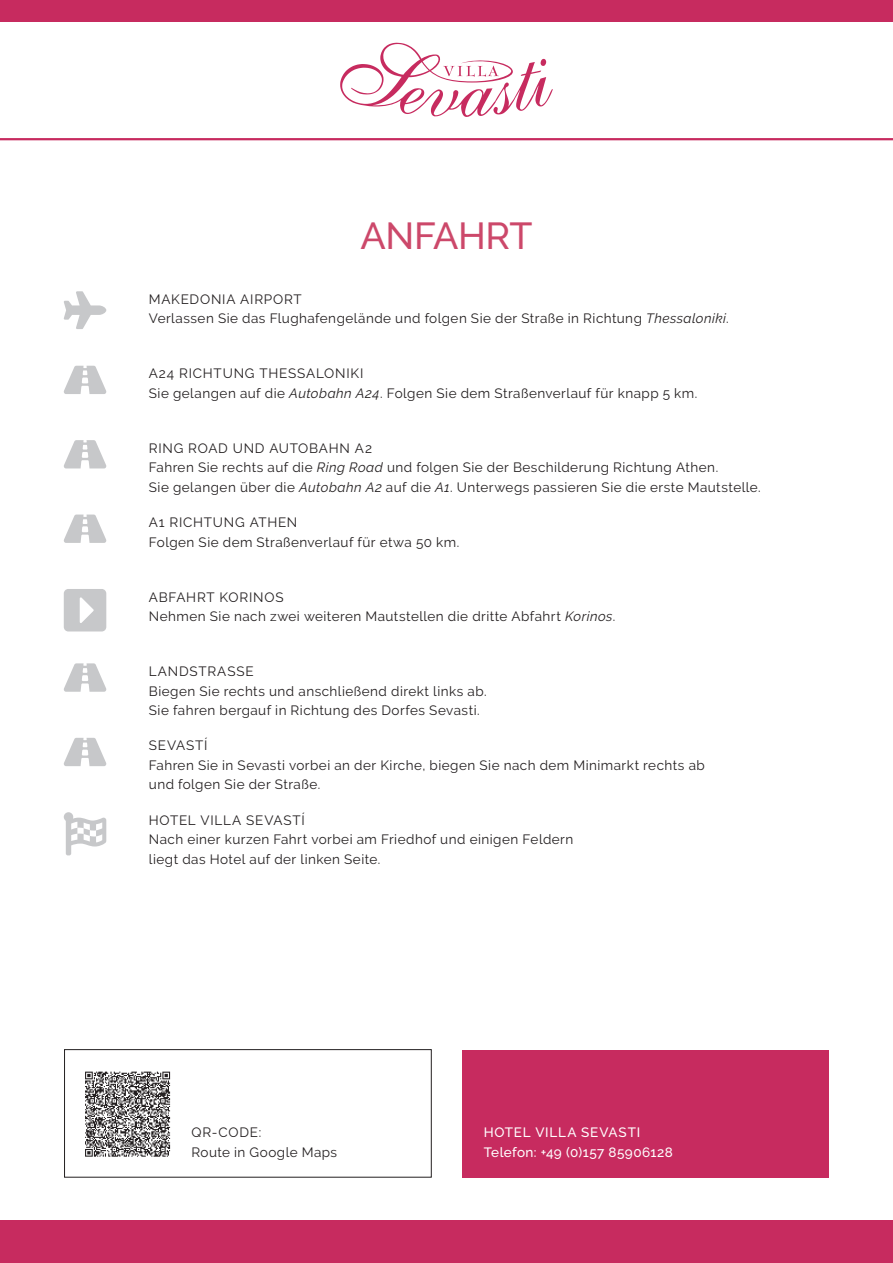
<style>
.page{position:relative;width:893px;height:1263px;background:#fff}
.page>*{position:absolute;margin:0;border:0;box-sizing:border-box;transform-origin:0 0}
.t1{font:500 37.5px "Raleway";letter-spacing:-.01em;color:#cc486a}
.t2{font:13.5px/19.5px "Raleway";letter-spacing:.035em;color:#231f20}
.t3{font:500 13.5px/19.5px "Raleway";letter-spacing:.04em;color:#fff}
.s1{font-style:italic}
</style>
<div class="page">
<div style="left:0;top:1220px;width:893px;height:43px;background:#c72b5f"></div>
<div style="left:0;top:0;width:893px;height:21px;background:#c72b5f"></div>
<hr style="left:0;top:138px;width:893px;height:2px;background:#c72b5f">
<svg style="left:340px;top:43px;width:213px;height:74px"></svg>
<svg style="left:64px;top:589px;width:42px;height:42px"></svg>
<svg style="left:64px;top:812px;width:42px;height:43px"></svg>
<svg style="left:64px;top:291px;width:42px;height:38px"></svg>
<svg style="left:64px;top:366px;width:43px;height:28px"></svg>
<svg style="left:64px;top:440px;width:43px;height:28px"></svg>
<svg style="left:64px;top:514px;width:43px;height:29px"></svg>
<svg style="left:64px;top:663px;width:43px;height:29px"></svg>
<svg style="left:64px;top:738px;width:43px;height:28px"></svg>
<div style="left:64px;top:1049px;width:368px;height:128px;border:1px solid #231f20"></div>
<div style="left:462px;top:1050px;width:367px;height:128px;background:#c72b5f"></div>
<svg style="left:85px;top:1071px;width:85px;height:86px"></svg>
<h1 class="t1" style="left:361px;top:214px;width:173px">ANFAHRT</h1>
<p class="t2" style="left:149px;top:289px;width:581px">MAKEDONIA AIRPORT<br>Verlassen Sie das Flughafengelände und folgen Sie der Straße in Richtung <span class="s1">Thessaloniki</span>.</p>
<p class="t2" style="left:149px;top:364px;width:550px">A24 RICHTUNG THESSALONIKI<br>Sie gelangen auf die <span class="s1">Autobahn A24</span>. Folgen Sie dem Straßenverlauf für knapp 5 km.</p>
<p class="t2" style="left:149px;top:438px;width:613px">RING ROAD UND AUTOBAHN A2<br>Fahren Sie rechts auf die <span class="s1">Ring Road</span> und folgen Sie der Beschilderung Richtung Athen.<br>Sie gelangen über die <span class="s1">Autobahn A2</span> auf die <span class="s1">A1</span>. Unterwegs passieren Sie die erste Mautstelle.</p>
<p class="t2" style="left:149px;top:513px;width:312px">A1 RICHTUNG ATHEN<br>Folgen Sie dem Straßenverlauf für etwa 50 km.</p>
<p class="t2" style="left:149px;top:587px;width:468px">ABFAHRT KORINOS<br>Nehmen Sie nach zwei weiteren Mautstellen die dritte Abfahrt <span class="s1">Korinos</span>.</p>
<p class="t2" style="left:149px;top:661px;width:339px">LANDSTRASSE<br>Biegen Sie rechts und anschließend direkt links ab.<br>Sie fahren bergauf in Richtung des Dorfes Sevasti.</p>
<p class="t2" style="left:149px;top:736px;width:557px">SEVASTÍ<br>Fahren Sie in Sevasti vorbei an der Kirche, biegen Sie nach dem Minimarkt rechts ab und folgen Sie der Straße.</p>
<p class="t2" style="left:149px;top:810px;width:426px">HOTEL VILLA SEVASTÍ<br>Nach einer kurzen Fahrt vorbei am Friedhof und einigen Feldern liegt das Hotel auf der linken Seite.</p>
<p class="t2" style="left:191px;top:1122px;width:147px">QR-CODE:<br>Route in Google Maps</p>
<p class="t3" style="left:484px;top:1123px;width:191px">HOTEL VILLA SEVASTI<br>Telefon: +49 (0)157 85906128</p>
</div>
